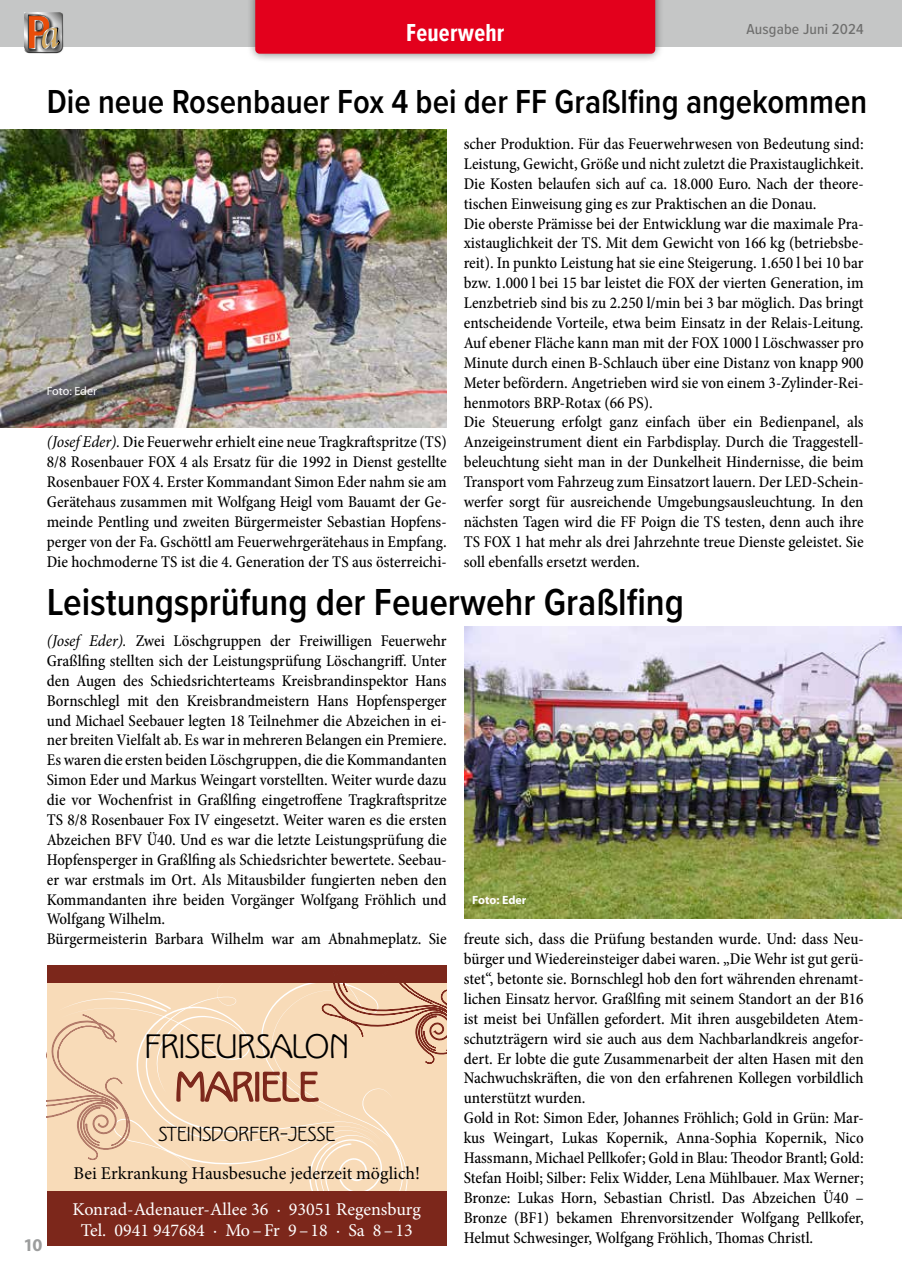
<style>
.page{position:relative;width:902px;height:1276px;background:#fff}
.page>*{position:absolute;margin:0;border:0;box-sizing:border-box;transform-origin:0 0}
.t1{font:600 39px "Proxima Nova Cond";color:#000}
.t2{font:36px "Kolo LP Std";color:#7c271b}
.t3{font:600 34.5px "Proxima Nova Cond";color:#000}
.t4{font:30px "Kolo LP Std";color:#000}
.t5{font:700 25.5px "Proxima Nova Ex Cn";letter-spacing:.01em;color:#fff;scale:1.05 1}
.t6{font:18px/21.6px "Minion Pro";color:#fff;text-align:center}
.t7{font:18px "Minion Pro";color:#000}
.t8{font:18px "Kolo LP Std";color:#000}
.t9{font:700 18px "Myriad Pro";color:#9c9d9d}
.t10{font:500 condensed 16.5px/20px "Minion Pro";color:#000}
.t11{font:500 15px "Proxima Nova Cond";letter-spacing:.01em;color:#6f6f6e;scale:1.05 1}
.t12{font:12px "Myriad Pro";color:#fff}
.t13{font:700 12px "Myriad Pro";color:#fff}
.s1{font-weight:400;font-style:italic;font-stretch:normal}
</style>
<div class="page">
<div style="left:0;top:0;width:901px;height:47px;background:#c5c6c6"></div>
<div style="left:246px;top:0;width:418px;height:63px;background:#000;opacity:.5"></div>
<div style="left:255px;top:0;width:400px;height:54px;background:#e3001c"></div>
<div style="left:24px;top:13px;width:39px;height:40px;background:#000;opacity:.75"></div>
<div style="left:37px;top:24px;width:27px;height:30px;background:#000;opacity:.75"></div>
<svg style="left:24px;top:12px;width:38px;height:42px"></svg>
<img style="left:0;top:129px;width:446px;height:298px">
<div style="left:47px;top:1191px;width:399px;height:55px;background:#7c271b"></div>
<svg style="left:47px;top:965px;width:399px;height:226px"></svg>
<img style="left:464px;top:627px;width:437px;height:291px">
<h3 class="t5" style="left:406px;top:14px;width:95px">Feuerwehr</h3>
<p class="t11" style="left:746px;top:18px;width:113px">Ausgabe Juni 2024</p>
<h3 class="t3" style="left:47px;top:76px;width:821px">Die neue Rosenbauer Fox 4 bei der FF Graßlfing angekommen</h3>
<p class="t12" style="left:47px;top:383px;width:52px">Foto: Eder</p>
<p class="t10" style="left:47px;top:432px;width:401px;text-align:justify"><span class="s1">(Josef Eder).</span> Die Feuerwehr erhielt eine neue Tragkraftspritze (TS)<br>8/8 Rosenbauer FOX 4 als Ersatz für die 1992 in Dienst gestellte Rosenbauer FOX 4. Erster Kommandant Simon Eder nahm sie am Gerätehaus zusammen mit Wolfgang Heigl vom Bauamt der Ge&shy;meinde Pentling und zweiten Bürgermeister Sebastian Hopfens&shy;perger von der Fa. Gschöttl am Feuerwehrgerätehaus in Empfang.<br>Die hochmoderne TS ist die 4. Generation der TS aus österreichi-</p>
<p class="t10" style="left:463px;top:134px;width:401px">scher Produktion. Für das Feuerwehrwesen von Bedeutung sind:<br>Leistung, Gewicht, Größe und nicht zuletzt die Praxistauglichkeit.<br>Die Kosten belaufen sich auf ca. 18.000 Euro. Nach der theore&shy;tischen Einweisung ging es zur Praktischen an die Donau.<br>Die oberste Prämisse bei der Entwicklung war die maximale Pra&shy;xistauglichkeit der TS. Mit dem Gewicht von 166 kg (betriebsbe&shy;reit). In punkto Leistung hat sie eine Steigerung. 1.650 l bei 10 bar bzw. 1.000 l bei 15 bar leistet die FOX der vierten Generation, im Lenzbetrieb sind bis zu 2.250 l/min bei 3 bar möglich. Das bringt entscheidende Vorteile, etwa beim Einsatz in der Relais-Leitung.<br>Auf ebener Fläche kann man mit der FOX 1000 l Löschwasser pro Minute durch einen B-Schlauch über eine Distanz von knapp 900<br>Meter befördern. Angetrieben wird sie von einem 3-Zylinder-Rei&shy;henmotors BRP-Rotax (66 PS).<br>Die Steuerung erfolgt ganz einfach über ein Bedienpanel, als Anzeigeinstrument dient ein Farbdisplay. Durch die Traggestell&shy;beleuchtung sieht man in der Dunkelheit Hindernisse, die beim Transport vom Fahrzeug zum Einsatzort lauern. Der LED-Schein&shy;werfer sorgt für ausreichende Umgebungsausleuchtung. In den nächsten Tagen wird die FF Poign die TS testen, denn auch ihre TS FOX 1 hat mehr als drei Jahrzehnte treue Dienste geleistet. Sie soll ebenfalls ersetzt werden.</p>
<h1 class="t1" style="left:47px;top:573px;width:638px">Leistungsprüfung der Feuerwehr Graßlfing</h1>
<p class="t10" style="left:47px;top:631px;width:401px"><span class="s1">(Josef Eder).</span> Zwei Löschgruppen der Freiwilligen Feuerwehr Graßlfing stellten sich der Leistungsprüfung Löschangriff. Unter den Augen des Schiedsrichterteams Kreisbrandinspektor Hans Bornschlegl mit den Kreisbrandmeistern Hans Hopfensperger und Michael Seebauer legten 18 Teilnehmer die Abzeichen in ei&shy;ner breiten Vielfalt ab. Es war in mehreren Belangen ein Premiere.<br>Es waren die ersten beiden Löschgruppen, die die Kommandanten Simon Eder und Markus Weingart vorstellten. Weiter wurde dazu die vor Wochenfrist in Graßlfing eingetroffene Tragkraftspritze TS 8/8 Rosenbauer Fox IV eingesetzt. Weiter waren es die ersten Abzeichen BFV Ü40. Und es war die letzte Leistungsprüfung die Hopfensperger in Graßlfing als Schiedsrichter bewertete. Seebau&shy;er war erstmals im Ort. Als Mitausbilder fungierten neben den Kommandanten ihre beiden Vorgänger Wolfgang Fröhlich und Wolfgang Wilhelm.<br>Bürgermeisterin Barbara Wilhelm war am Abnahmeplatz. Sie</p>
<h3 class="t4" style="left:145px;top:1026px;width:205px">FRISEURSALON</h3>
<h2 class="t2" style="left:175px;top:1063px;width:145px">MARIELE</h2>
<p class="t8" style="left:158px;top:1122px;width:178px">STEINSDORFER-JESSE</p>
<p class="t7" style="left:73px;top:1160px;width:348px">Bei Erkrankung Hausbesuche jederzeit möglich!</p>
<p class="t9" style="left:23px;top:1233px;width:21px">10</p>
<p class="t6" style="left:73px;top:1198px;width:350px">Konrad-Adenauer-Allee 36 · 93051 Regensburg<br>Tel. 0941 947684 · Mo–Fr 9–18 · Sa 8–13</p>
<p class="t13" style="left:472px;top:892px;width:56px">Foto: Eder</p>
<p class="t10" style="left:463px;top:929px;width:401px">freute sich, dass die Prüfung bestanden wurde. Und: dass Neu&shy;bürger und Wiedereinsteiger dabei waren. „Die Wehr ist gut gerü&shy;stet“, betonte sie. Bornschlegl hob den fort währenden ehrenamt&shy;lichen Einsatz hervor. Graßlfing mit seinem Standort an der B16 ist meist bei Unfällen gefordert. Mit ihren ausgebildeten Atem&shy;schutzträgern wird sie auch aus dem Nachbarlandkreis angefor&shy;dert. Er lobte die gute Zusammenarbeit der alten Hasen mit den Nachwuchskräften, die von den erfahrenen Kollegen vorbildlich unterstützt wurden.<br>Gold in Rot: Simon Eder, Johannes Fröhlich; Gold in Grün: Mar&shy;kus Weingart, Lukas Kopernik, Anna-Sophia Kopernik, Nico Hassmann, Michael Pellkofer; Gold in Blau: Theodor Brantl; Gold:<br>Stefan Hoibl; Silber: Felix Widder, Lena Mühlbauer. Max Werner; Bronze: Lukas Horn, Sebastian Christl. Das Abzeichen Ü40 – Bronze (BF1) bekamen Ehrenvorsitzender Wolfgang Pellkofer, Helmut Schwesinger, Wolfgang Fröhlich, Thomas Christl.</p>
</div>
